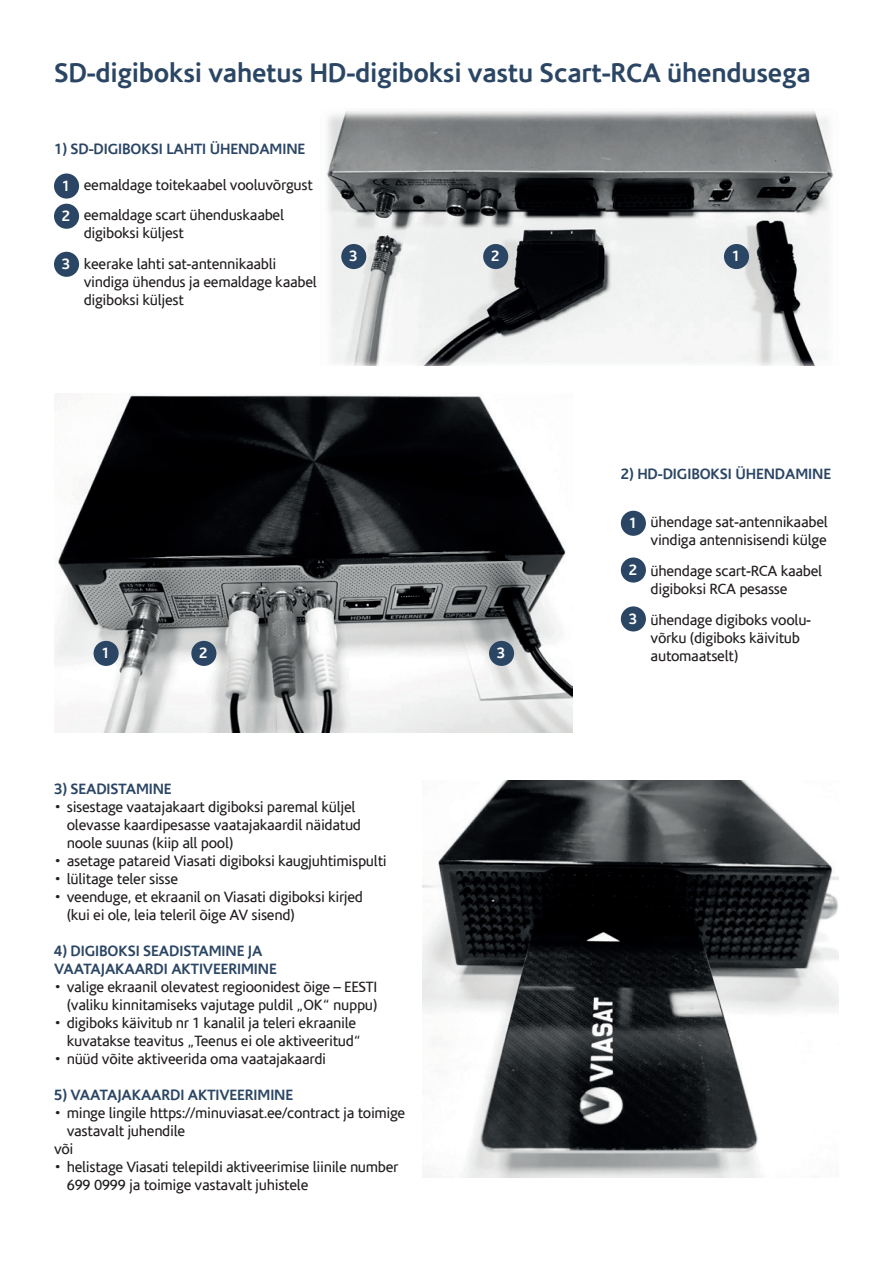
<style>
.page{position:relative;width:893px;height:1263px;background:#fff}
.page>*{position:absolute;margin:0;border:0;box-sizing:border-box;transform-origin:0 0}
.t1{font:700 27px "Corisande";letter-spacing:-.01em;color:#2b4664}
.t2{font:15px/18px "Corisande";letter-spacing:-.02em;color:#231f20}
.t3{font:700 15px/18px "Corisande";letter-spacing:-.01em;color:#2b4664}
.t4{font:700 15px/30.2px "Corisande";color:#fff}
</style>
<div class="page">
<img style="left:327px;top:111px;width:507px;height:255px">
<img style="left:54px;top:395px;width:518px;height:338px">
<img style="left:422px;top:780px;width:417px;height:398px">
<div style="left:54px;top:173px;width:25px;height:26px;background:#2b4664;border-radius:50%"></div>
<div style="left:54px;top:204px;width:25px;height:25px;background:#2b4664;border-radius:50%"></div>
<div style="left:54px;top:252px;width:25px;height:25px;background:#2b4664;border-radius:50%"></div>
<div style="left:724px;top:244px;width:25px;height:25px;background:#2b4664;border-radius:50%"></div>
<div style="left:621px;top:511px;width:25px;height:25px;background:#2b4664;border-radius:50%"></div>
<div style="left:94px;top:641px;width:25px;height:25px;background:#2b4664;border-radius:50%"></div>
<div style="left:191px;top:641px;width:25px;height:25px;background:#2b4664;border-radius:50%"></div>
<div style="left:489px;top:641px;width:25px;height:25px;background:#2b4664;border-radius:50%"></div>
<div style="left:621px;top:557px;width:25px;height:26px;background:#2b4664;border-radius:50%"></div>
<div style="left:621px;top:606px;width:25px;height:25px;background:#2b4664;border-radius:50%"></div>
<div style="left:483px;top:244px;width:25px;height:25px;background:#2b4664;border-radius:50%"></div>
<div style="left:341px;top:244px;width:25px;height:25px;background:#2b4664;border-radius:50%"></div>
<h1 class="t1" style="left:54px;top:56px;width:758px">SD-digiboksi vahetus HD-digiboksi vastu Scart-RCA ühendusega</h1>
<p class="t3" style="left:54px;top:140px;width:253px">1) SD-DIGIBOKSI LAHTI ÜHENDAMINE</p>
<p class="t2" style="left:84px;top:169px;width:231px;line-height:30.8px">eemaldage toitekaabel vooluvõrgust eemaldage scart ühenduskaabel</p>
<p class="t2" style="left:84px;top:218px;width:194px;line-height:30.8px">digiboksi küljest<br>keerake lahti sat-antennikaabli</p>
<p class="t2" style="left:84px;top:273px;width:235px">vindiga ühendus ja eemaldage kaabel digiboksi küljest</p>
<p class="t4" style="left:62px;top:171px;width:10px">1<br>2</p>
<p class="t4" style="left:62px;top:249px;width:10px">3</p>
<p class="t4" style="left:349px;top:241px;width:10px">3</p>
<p class="t4" style="left:491px;top:241px;width:10px">2</p>
<p class="t4" style="left:101px;top:638px;width:10px">1</p>
<p class="t4" style="left:199px;top:638px;width:10px">2</p>
<p class="t4" style="left:497px;top:638px;width:10px">3</p>
<p class="t3" style="left:54px;top:780px;width:119px">3) SEADISTAMINE</p>
<p class="t2" style="left:67px;top:798px;width:296px;text-indent:-13px">• sisestage vaatajakaart digiboksi paremal küljel olevasse kaardipesasse vaatajakaardil näidatud noole suunas (kiip all pool)</p>
<p class="t2" style="left:54px;top:852px;width:334px">• asetage patareid Viasati digiboksi kaugjuhtimispulti</p>
<p class="t2" style="left:54px;top:870px;width:126px">• lülitage teler sisse</p>
<p class="t2" style="left:67px;top:888px;width:298px;text-indent:-13px">• veenduge, et ekraanil on Viasati digiboksi kirjed (kui ei ole, leia teleril õige AV sisend)</p>
<p class="t3" style="left:54px;top:942px;width:224px">4) DIGIBOKSI SEADISTAMINE JA<br>VAATAJAKAARDI AKTIVEERIMINE</p>
<p class="t2" style="left:54px;top:978px;width:325px;text-align:right">• valige ekraanil olevatest regioonidest õige – EESTI (valiku kinnitamiseks vajutage puldil „OK“ nuppu)</p>
<p class="t2" style="left:67px;top:1014px;width:296px;text-indent:-13px">• digiboks käivitub nr 1 kanalil ja teleri ekraanile kuvatakse teavitus „Teenus ei ole aktiveeritud“</p>
<p class="t2" style="left:54px;top:1050px;width:274px">• nüüd võite aktiveerida oma vaatajakaardi</p>
<p class="t3" style="left:54px;top:1086px;width:241px">5) VAATAJAKAARDI AKTIVEERIMINE</p>
<p class="t2" style="left:54px;top:1104px;width:353px">• minge lingile https://minuviasat.ee/contract ja toimige</p>
<p class="t2" style="left:67px;top:1122px;width:120px">vastavalt juhendile</p>
<p class="t2" style="left:54px;top:1140px;width:21px">või</p>
<p class="t2" style="left:67px;top:1158px;width:333px;text-indent:-13px">• helistage Viasati telepildi aktiveerimise liinile number<br>699 0999 ja toimige vastavalt juhistele</p>
<p class="t4" style="left:732px;top:241px;width:10px">1</p>
<p class="t3" style="left:621px;top:465px;width:212px">2) HD-DIGIBOKSI ÜHENDAMINE</p>
<p class="t2" style="left:651px;top:514px;width:179px">ühendage sat-antennikaabel vindiga antennisisendi külge</p>
<p class="t2" style="left:651px;top:562px;width:173px">ühendage scart-RCA kaabel digiboksi RCA pesasse</p>
<p class="t2" style="left:651px;top:611px;width:162px">ühendage digiboks voolu&shy;võrku (digiboks käivitub automaatselt)</p>
<p class="t4" style="left:629px;top:508px;width:10px">1</p>
<p class="t4" style="left:629px;top:555px;width:10px">2</p>
<p class="t4" style="left:629px;top:604px;width:10px">3</p>
</div>
